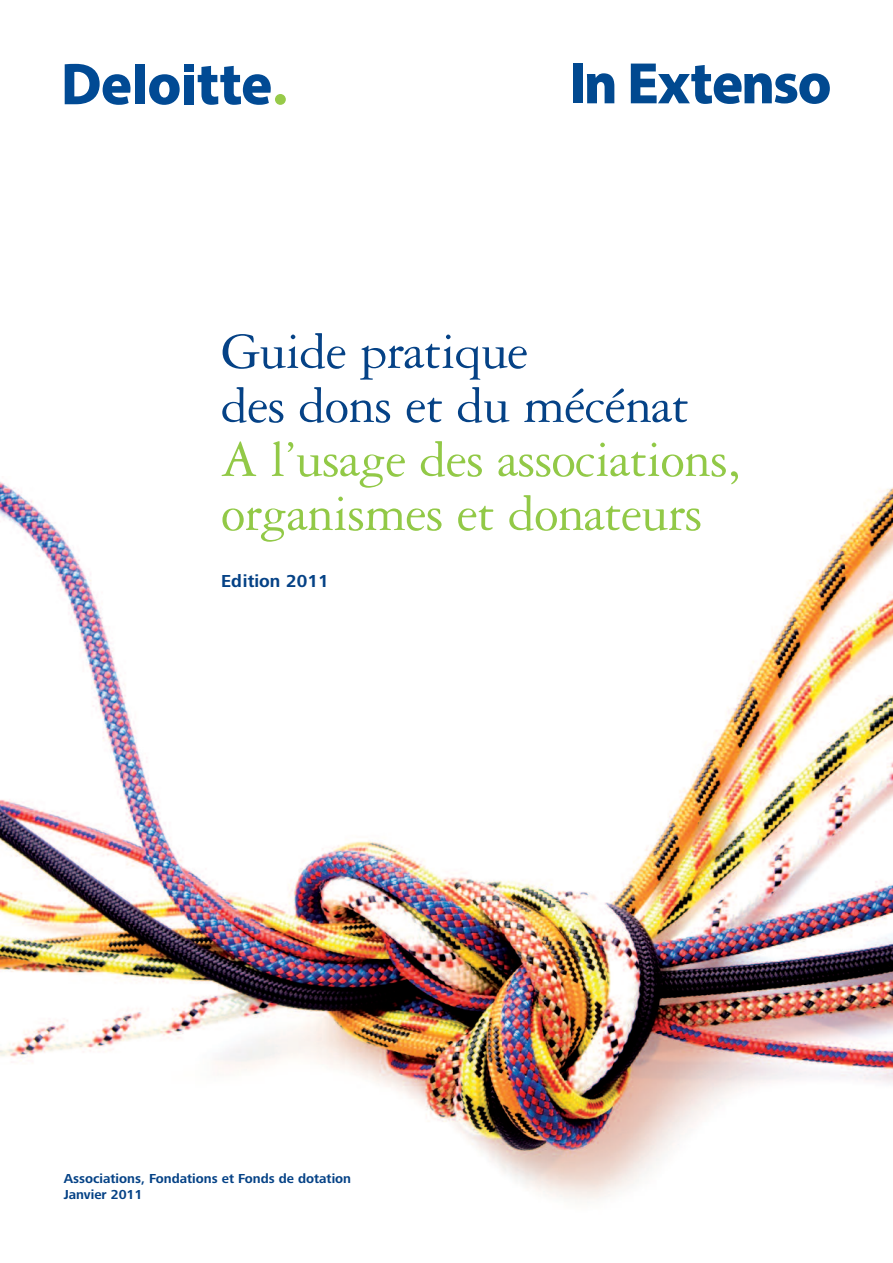
<style>
.page{position:relative;width:893px;height:1263px;background:#fff}
.page>*{position:absolute;margin:0;border:0;box-sizing:border-box;transform-origin:0 0}
.t1{font:54px/54px "Garamond Three";letter-spacing:-.015em;color:#92c947}
.t2{font:54px/54px "Garamond Three";letter-spacing:-.015em;color:#054286}
.t3{font:700 18px "Frutiger Next Pro";color:#054286}
.t4{font:700 13.5px/16.5px "Frutiger Next Pro";color:#054286}
</style>
<div class="page">
<img style="left:0;top:481px;width:893px;height:719px">
<div style="left:135px;top:65px;width:10px;height:39px;background:#014a94"></div>
<svg style="left:149px;top:74px;width:31px;height:31px"></svg>
<div style="left:184px;top:75px;width:10px;height:29px;background:#014a94"></div>
<div style="left:184px;top:65px;width:10px;height:7px;background:#014a94"></div>
<svg style="left:198px;top:66px;width:73px;height:39px"></svg>
<div style="left:275px;top:94px;width:11px;height:11px;background:#97ca49;border-radius:50%"></div>
<svg style="left:65px;top:64px;width:65px;height:41px"></svg>
<svg style="left:587px;top:73px;width:27px;height:30px"></svg>
<div style="left:573px;top:64px;width:10px;height:39px;background:#014990"></div>
<svg style="left:631px;top:64px;width:199px;height:40px"></svg>
<h1 class="t2" style="left:221px;top:329px;width:470px">Guide pratique<br>des dons et du mécénat</h1>
<h1 class="t1" style="left:221px;top:437px;width:521px">A l’usage des associations, organismes et donateurs</h1>
<h2 class="t3" style="left:221px;top:575px;width:109px">Edition 2011</h2>
<p class="t4" style="left:64px;top:1171px;width:289px">Associations, Fondations et Fonds de dotation<br>Janvier 2011</p>
</div>
